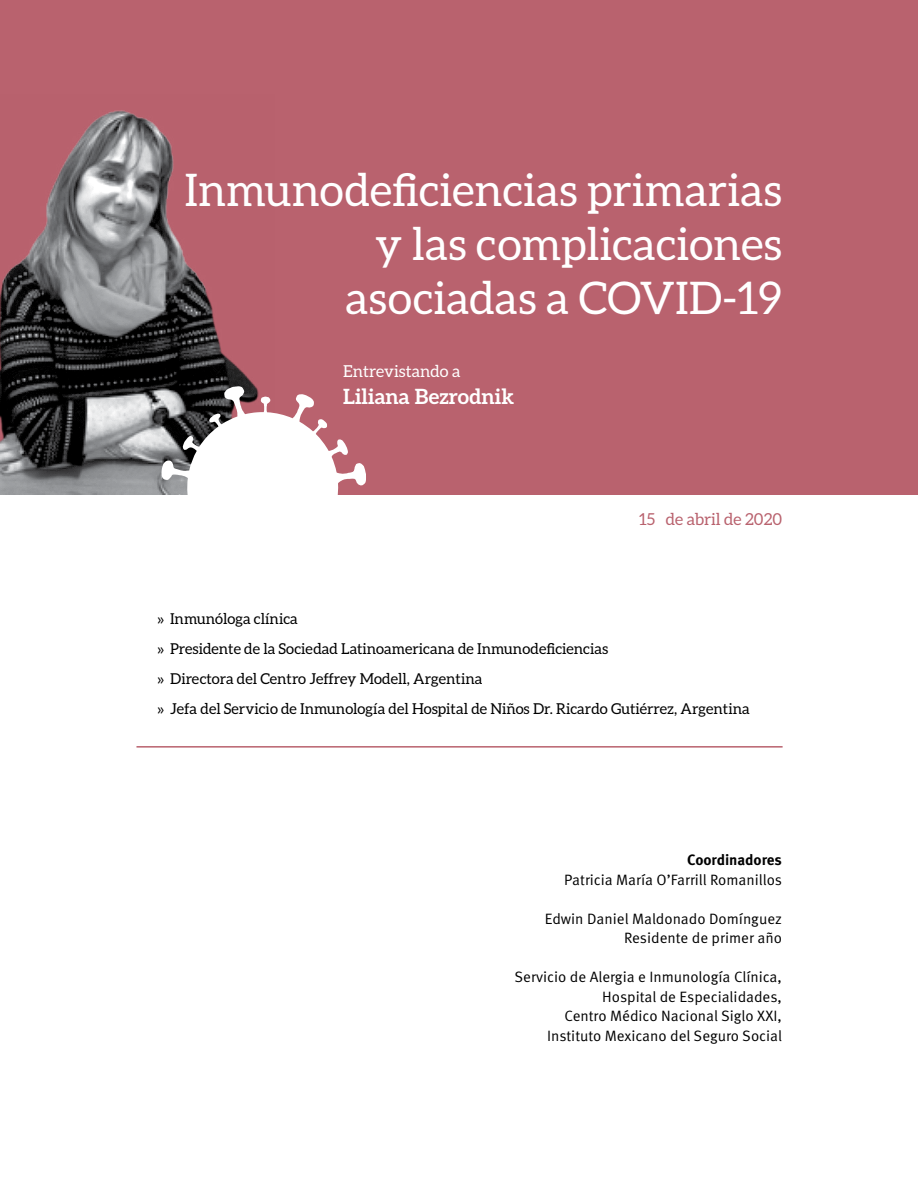
<style>
.page{position:relative;width:918px;height:1188px;background:#fff}
.page>*{position:absolute;margin:0;border:0;box-sizing:border-box;transform-origin:0 0}
.t1{font:45px/54px "Aleo";color:#fff;text-align:right}
.t2{font:700 21px "Aleo";color:#fff}
.t3{font:16.5px "Aleo";color:#b9626e}
.t4{font:16.5px "Aleo";color:#fff}
.t5{font:15px/19.5px "Meta Pro";color:#000;text-align:right}
.t6{font:15px/30px "Aleo";color:#000}
.t7{font:700 15px "Meta Pro";color:#000}
.s1{font-family:"Meta Pro"}
</style>
<div class="page">
<div style="left:0;top:0;width:918px;height:494px;background:#b9626e"></div>
<hr style="left:136px;top:746px;width:647px;height:2px;background:#b9626e">
<img style="left:0;top:110px;width:255px;height:384px">
<svg style="left:161px;top:386px;width:205px;height:109px"></svg>
<h1 class="t1" style="left:184px;top:163px;width:599px">Inmunodeficiencias primarias y las complicaciones asociadas a COVID-19</h1>
<p class="t4" style="left:343px;top:362px;width:119px">Entrevistando a</p>
<h2 class="t2" style="left:343px;top:384px;width:172px">Liliana Bezrodnik</h2>
<p class="t3" style="left:639px;top:510px;width:145px">15 de abril de 2020</p>
<p class="t6" style="left:157px;top:604px;width:594px"><span class="s1">»</span> Inmunóloga clínica<br><span class="s1">»</span> Presidente de la Sociedad Latinoamericana de Inmunodeficiencias<br><span class="s1">»</span> Directora del Centro Jeffrey Modell, Argentina<br><span class="s1">»</span> Jefa del Servicio de Inmunología del Hospital de Niños Dr. Ricardo Gutiérrez, Argentina</p>
<p class="t7" style="left:687px;top:851px;width:96px">Coordinadores</p>
<p class="t5" style="left:564px;top:870px;width:219px">Patricia María O’Farrill Romanillos</p>
<p class="t5" style="left:545px;top:909px;width:239px">Edwin Daniel Maldonado Domínguez<br>Residente de primer año</p>
<p class="t5" style="left:515px;top:968px;width:269px">Servicio de Alergia e Inmunología Clínica, Hospital de Especialidades,<br>Centro Médico Nacional Siglo XXI, Instituto Mexicano del Seguro Social</p>
</div>
